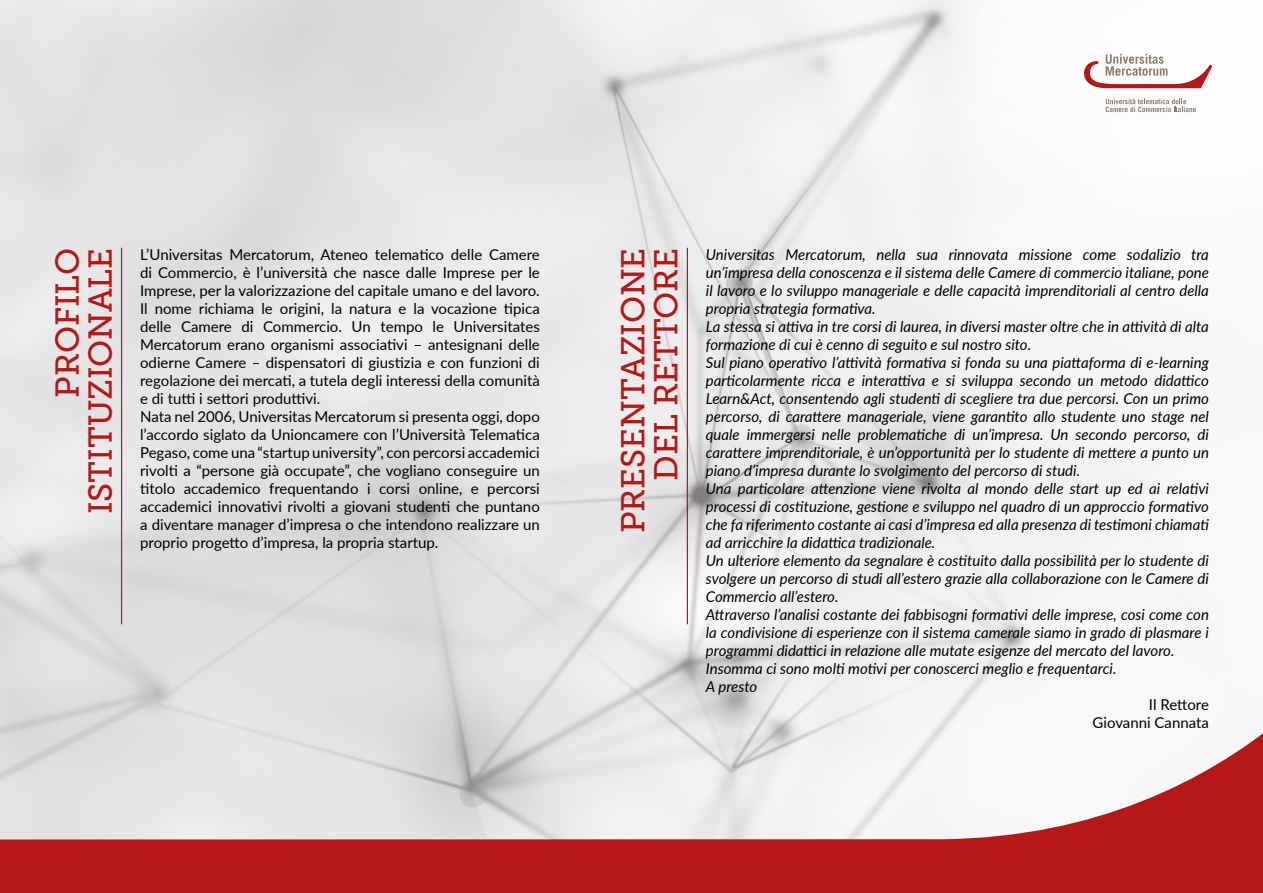
<style>
.page{position:relative;width:1263px;height:893px;background:#fff}
.page>*{position:absolute;margin:0;border:0;box-sizing:border-box;transform-origin:0 0}
.t1{font:33px/33px "Museo Slab 500";color:#b41918;text-align:right}
.t2{font:italic 15px/18px "Lato";color:#000}
.t3{font:15px/18px "Lato";color:#000}
</style>
<div class="page">
<img style="left:0;top:0;width:1201px;height:588px">
<svg style="left:0;top:588px;width:1263px;height:305px"></svg>
<svg style="left:1083px;top:54px;width:129px;height:34px"></svg>
<svg style="left:1105px;top:99px;width:91px;height:13px"></svg>
<hr style="left:121px;top:248px;width:1px;height:376px;background:#b41918">
<hr style="left:687px;top:248px;width:1px;height:376px;background:#b41918">
<p class="t3" style="left:140px;top:245px;width:401px">L’Universitas Mercatorum, Ateneo telematico delle Camere di Commercio, è l’università che nasce dalle Imprese per le Imprese, per la valorizzazione del capitale umano e del lavoro.<br>Il nome richiama le origini, la natura e la vocazione tipica delle Camere di Commercio. Un tempo le Universitates Mercatorum erano organismi associativi – antesignani delle odierne Camere – dispensatori di giustizia e con funzioni di regolazione dei mercati, a tutela degli interessi della comunità e di tutti i settori produttivi.<br>Nata nel 2006, Universitas Mercatorum si presenta oggi, dopo l’accordo siglato da Unioncamere con l’Università Telematica Pegaso, come una “startup university”, con percorsi accademici rivolti a “persone già occupate”, che vogliano conseguire un titolo accademico frequentando i corsi online, e percorsi accademici innovativi rivolti a giovani studenti che puntano a diventare manager d’impresa o che intendono realizzare un proprio progetto d’impresa, la propria startup.</p>
<h1 class="t1" style="left:51px;top:514px;width:268px;rotate:-90deg">PROFILO<br>ISTITUZIONALE</h1>
<p class="t2" style="left:706px;top:245px;width:505px">Universitas Mercatorum, nella sua rinnovata missione come sodalizio tra un’impresa della conoscenza e il sistema delle Camere di commercio italiane, pone il lavoro e lo sviluppo manageriale e delle capacità imprenditoriali al centro della propria strategia formativa.<br>La stessa si attiva in tre corsi di laurea, in diversi master oltre che in attività di alta formazione di cui è cenno di seguito e sul nostro sito.<br>Sul piano operativo l’attività formativa si fonda su una piattaforma di e-learning particolarmente ricca e interattiva e si sviluppa secondo un metodo didattico Learn&amp;Act, consentendo agli studenti di scegliere tra due percorsi. Con un primo percorso, di carattere manageriale, viene garantito allo studente uno stage nel quale immergersi nelle problematiche di un’impresa. Un secondo percorso, di carattere imprenditoriale, è un’opportunità per lo studente di mettere a punto un piano d’impresa durante lo svolgimento del percorso di studi.<br>Una particolare attenzione viene rivolta al mondo delle start up ed ai relativi processi di costituzione, gestione e sviluppo nel quadro di un approccio formativo che fa riferimento costante ai casi d’impresa ed alla presenza di testimoni chiamati ad arricchire la didattica tradizionale.<br>Un ulteriore elemento da segnalare è costituito dalla possibilità per lo studente di svolgere un percorso di studi all’estero grazie alla collaborazione con le Camere di Commercio all’estero.<br>Attraverso l’analisi costante dei fabbisogni formativi delle imprese, cosi come con la condivisione di esperienze con il sistema camerale siamo in grado di plasmare i programmi didattici in relazione alle mutate esigenze del mercato del lavoro.<br>Insomma ci sono molti motivi per conoscerci meglio e frequentarci.<br>A presto</p>
<p class="t3" style="left:1092px;top:695px;width:118px;text-align:right">Il Rettore<br>Giovanni Cannata</p>
<h1 class="t1" style="left:617px;top:533px;width:287px;rotate:-90deg">PRESENTAZIONE<br>DEL RETTORE</h1>
</div>
